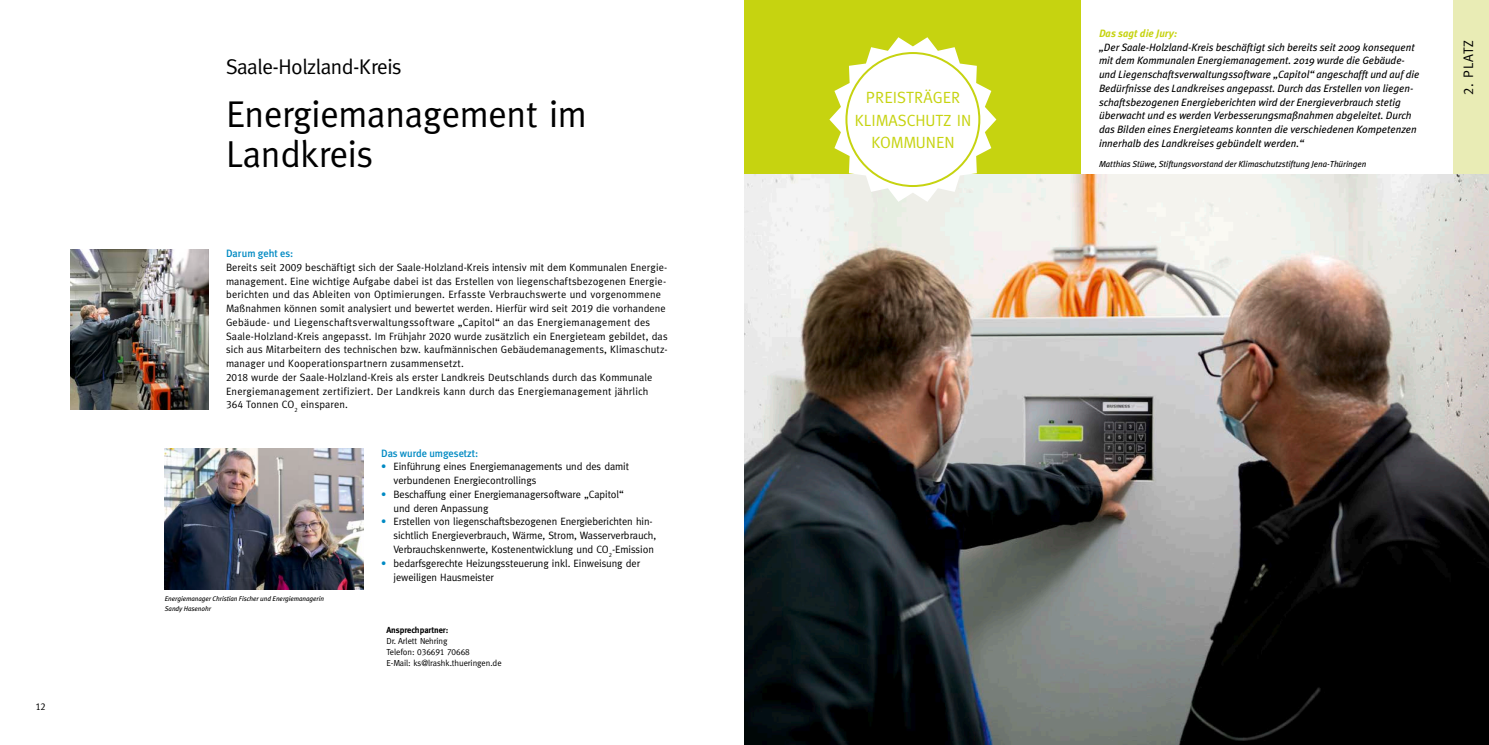
<style>
.page{position:relative;width:1489px;height:745px;background:#fff}
.page>*{position:absolute;margin:0;border:0;box-sizing:border-box;transform-origin:0 0}
.t1{font:37.5px/40px "Meta";letter-spacing:-.005em;color:#000}
.t2{font:21.25px "Meta";letter-spacing:-.02em;color:#000}
.t3{font:16.25px/22.5px "Meta Caps";color:#c6d310;text-align:center}
.t4{font:13.75px "Meta Caps";letter-spacing:.05em;color:#000}
.t5{font:10.62px/13.8px "Meta";letter-spacing:.01em;color:#000}
.t6{font:italic 10.62px/13.8px "Meta Plus";color:#000}
.t7{font:500 10.62px "Meta Plus";letter-spacing:-.005em;color:#008ac3}
.t8{font:italic 700 10.62px "Meta Plus";color:#c6d310}
.t9{font:10px "Meta Caps";color:#000}
.t10{font:italic 8.75px "Meta Plus";letter-spacing:-.005em;color:#000}
.t11{font:8.75px "Meta";letter-spacing:-.005em;color:#000}
.t12{font:8.75px "Meta Caps";letter-spacing:-.005em;color:#000}
.t13{font:700 8.75px "Meta";letter-spacing:-.005em;color:#000}
.t14{font:italic 6.88px/10px "Meta Plus";letter-spacing:-.005em;color:#000}
.s1{font-family:"Meta Caps"}
.s2{color:#008ac3}
.s3{font-family:"Meta"}
</style>
<div class="page">
<img style="left:744px;top:174px;width:744px;height:570px">
<img style="left:71px;top:249px;width:137px;height:160px">
<img style="left:165px;top:448px;width:198px;height:141px">
<div style="left:1453px;top:0;width:35px;height:174px;background:#e9ecb5"></div>
<div style="left:744px;top:0;width:337px;height:174px;background:#c6d310"></div>
<svg style="left:829px;top:37px;width:167px;height:165px"></svg>
<p class="t9" style="left:35px;top:699px;width:12px">12</p>
<h2 class="t2" style="left:226px;top:54px;width:177px">Saale-Holzland-Kreis</h2>
<h1 class="t1" style="left:226px;top:94px;width:362px">Energiemanagement im<br>Landkreis</h1>
<p class="t7" style="left:226px;top:247px;width:69px">Darum geht es:</p>
<p class="t5" style="left:226px;top:260px;width:443px">Bereits seit <span class="s1">2009</span> beschäftigt sich der Saale-Holzland-Kreis intensiv mit dem Kommunalen Energie&shy;management. Eine wichtige Aufgabe dabei ist das Erstellen von liegenschaftsbezogenen Energie&shy;berichten und das Ableiten von Optimierungen. Erfasste Verbrauchswerte und vorgenommene Maßnahmen können somit analysiert und bewertet werden. Hierfür wird seit <span class="s1">2019</span> die vorhandene Gebäude- und Liegenschaftsverwaltungssoftware „Capitol“ an das Energiemanagement des Saale-Holzland-Kreis angepasst. Im Frühjahr <span class="s1">2020</span> wurde zusätzlich ein Energieteam gebildet, das sich aus Mitarbeitern des technischen bzw. kaufmännischen Gebäudemanagements, Klimaschutz&shy;manager und Kooperationspartnern zusammensetzt.<br><span class="s1">2018</span> wurde der Saale-Holzland-Kreis als erster Landkreis Deutschlands durch das Kommunale Energiemanagement zertifiziert. Der Landkreis kann durch das Energiemanagement jährlich <span class="s1">364</span> Tonnen CO<sub>2</sub> einsparen.</p>
<p class="t14" style="left:165px;top:592px;width:161px">Energiemanager Christian Fischer und Energiemanagerin<br>Sandy Hasenohr</p>
<p class="t7" style="left:381px;top:446px;width:99px">Das wurde umgesetzt:</p>
<p class="t5" style="left:393px;top:459px;width:237px;text-indent:-12px"><span class="s2">•</span> Einführung eines Energiemanagements und des damit verbundenen Energiecontrollings</p>
<p class="t5" style="left:393px;top:487px;width:232px;text-indent:-12px"><span class="s2">•</span> Beschaffung einer Energiemanagersoftware „Capitol“ und deren Anpassung</p>
<p class="t5" style="left:393px;top:514px;width:264px;text-indent:-12px"><span class="s2">•</span> Erstellen von liegenschaftsbezogenen Energieberichten hin&shy;sichtlich Energieverbrauch, Wärme, Strom, Wasserverbrauch,<br>Verbrauchskennwerte, Kostenentwicklung und CO<sub>2</sub>-Emission</p>
<p class="t5" style="left:393px;top:555px;width:248px;text-indent:-12px"><span class="s2">•</span> bedarfsgerechte Heizungssteuerung inkl. Einweisung der jeweiligen Hausmeister</p>
<p class="t13" style="left:386px;top:624px;width:63px">Ansprechpartner:</p>
<p class="t11" style="left:386px;top:635px;width:63px">Dr. Arlett Nehring</p>
<p class="t12" style="left:386px;top:646px;width:85px"><span class="s3">Telefon:</span> 036691 70668</p>
<p class="t11" style="left:386px;top:657px;width:117px">E-Mail: ks@lrashk.thueringen.de</p>
<h3 class="t3" style="left:854px;top:86px;width:118px">PREISTRÄGER<br>KLIMASCHUTZ IN<br>KOMMUNEN</h3>
<p class="t8" style="left:1098px;top:27px;width:80px">Das sagt die Jury:</p>
<p class="t6" style="left:1098px;top:40px;width:322px">„Der Saale-Holzland-Kreis beschäftigt sich bereits seit 2009 konsequent mit dem Kommunalen Energiemanagement. 2019 wurde die Gebäude&shy;und Liegenschaftsverwaltungssoftware „Capitol“ angeschafft und auf die Bedürfnisse des Landkreises angepasst. Durch das Erstellen von liegen&shy;schaftsbezogenen Energieberichten wird der Energieverbrauch stetig überwacht und es werden Verbesserungsmaßnahmen abgeleitet. Durch das Bilden eines Energieteams konnten die verschiedenen Kompetenzen innerhalb des Landkreises gebündelt werden.“</p>
<p class="t10" style="left:1098px;top:159px;width:269px">Matthias Stüwe, Stiftungsvorstand der Klimaschutzstiftung Jena-Thüringen</p>
<p class="t4" style="left:1460px;top:95px;width:57px;rotate:-90deg">2. PLATZ</p>
</div>
